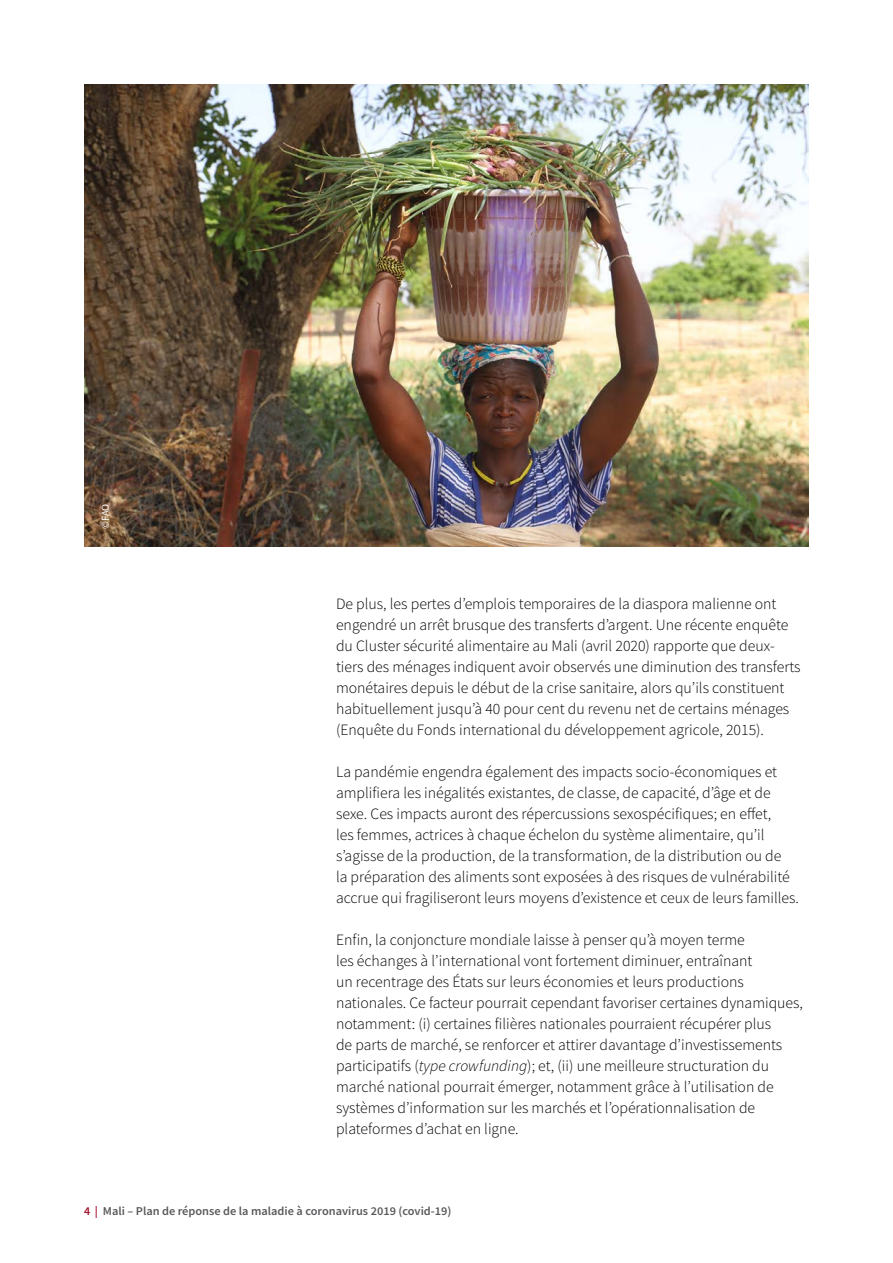
<style>
.page{position:relative;width:893px;height:1263px;background:#fff}
.page>*{position:absolute;margin:0;border:0;box-sizing:border-box;transform-origin:0 0}
.t1{font:300 15.75px/21px "Source Sans Pro";color:#000}
.t2{font:600 12px "Source Sans Pro";color:#59595c}
.t3{font:10.5px "Source Sans Pro";color:#fff}
.s1{font-style:italic}
.s2{color:#a50f2d}
</style>
<div class="page">
<img style="left:84px;top:84px;width:725px;height:462px">
<p class="t3" style="left:99px;top:529px;width:27px;rotate:-90deg">©FAO</p>
<p class="t1" style="left:336px;top:593px;width:466px">De plus, les pertes d’emplois temporaires de la diaspora malienne ont engendré un arrêt brusque des transferts d’argent. Une récente enquête du Cluster sécurité alimentaire au Mali (avril 2020) rapporte que deux&shy;tiers des ménages indiquent avoir observés une diminution des transferts monétaires depuis le début de la crise sanitaire, alors qu’ils constituent habituellement jusqu’à 40 pour cent du revenu net de certains ménages (Enquête du Fonds international du développement agricole, 2015).</p>
<p class="t1" style="left:336px;top:761px;width:465px">La pandémie engendra également des impacts socio-économiques et amplifiera les inégalités existantes, de classe, de capacité, d’âge et de sexe. Ces impacts auront des répercussions sexospécifiques; en effet,<br>les femmes, actrices à chaque échelon du système alimentaire, qu’il s’agisse de la production, de la transformation, de la distribution ou de<br>la préparation des aliments sont exposées à des risques de vulnérabilité accrue qui fragiliseront leurs moyens d’existence et ceux de leurs familles.</p>
<p class="t1" style="left:336px;top:929px;width:469px">Enfin, la conjoncture mondiale laisse à penser qu’à moyen terme<br>les échanges à l’international vont fortement diminuer, entraînant<br>un recentrage des États sur leurs économies et leurs productions nationales. Ce facteur pourrait cependant favoriser certaines dynamiques, notamment: (i) certaines filières nationales pourraient récupérer plus<br>de parts de marché, se renforcer et attirer davantage d’investissements participatifs (<span class="s1">type crowfunding</span>); et, (ii) une meilleure structuration du marché national pourrait émerger, notamment grâce à l’utilisation de systèmes d’information sur les marchés et l’opérationnalisation de plateformes d’achat en ligne.</p>
<p class="t2" style="left:84px;top:1203px;width:369px"><span class="s2">4 |</span> Mali – Plan de réponse de la maladie à coronavirus 2019 (covid-19)</p>
</div>
